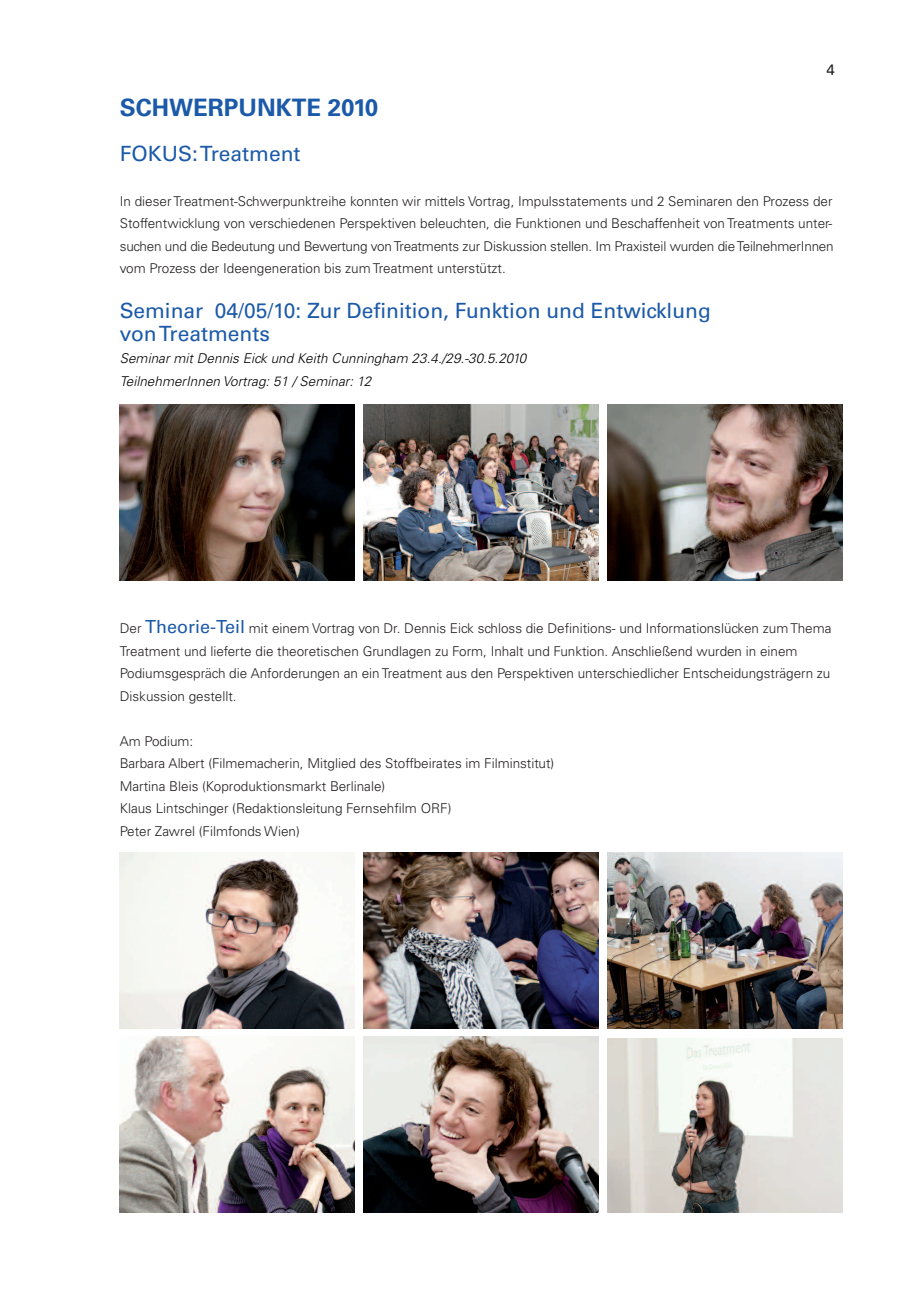
<style>
.page{position:relative;width:920px;height:1290px;background:#fff}
.page>*{position:absolute;margin:0;border:0;box-sizing:border-box;transform-origin:0 0}
.t1{font:700 24px "Univers CE";color:#1b5aa9}
.t2{font:500 21px/22.5px "Univers CE";color:#1b5aa9}
.t3{font:500 15px "Univers CE";color:#231f20}
.t4{font:300 13.5px/22.5px "Univers CE";color:#231f20}
.t5{font:italic 300 13.5px/22.5px "Univers CE";letter-spacing:.005em;color:#000}
.s1{font-weight:500;font-size:18px;color:#1b5aa9}
</style>
<div class="page">
<img style="left:608px;top:853px;width:235px;height:175px">
<img style="left:364px;top:853px;width:235px;height:175px">
<img style="left:120px;top:852px;width:235px;height:176px">
<img style="left:608px;top:1038px;width:235px;height:175px">
<img style="left:364px;top:1037px;width:235px;height:176px">
<img style="left:120px;top:1037px;width:235px;height:176px">
<img style="left:608px;top:405px;width:235px;height:176px">
<img style="left:364px;top:405px;width:235px;height:176px">
<img style="left:120px;top:405px;width:235px;height:176px">
<p class="t3" style="left:826px;top:61px;width:10px">4</p>
<h1 class="t1" style="left:120px;top:93px;width:260px">SCHWERPUNKTE 2010</h1>
<h2 class="t2" style="left:120px;top:143px;width:182px">FOKUS:Treatment</h2>
<p class="t4" style="left:120px;top:190px;width:715px;text-align:justify">In dieser Treatment-Schwerpunktreihe konnten wir mittels Vortrag, Impulsstatements und 2 Seminaren den Prozess der Stoffentwicklung von verschiedenen Perspektiven beleuchten, die Funktionen und Beschaffenheit von Treatments unter&shy;suchen und die Bedeutung und Bewertung vonTreatments zur Diskussion stellen. Im Praxisteil wurden dieTeilnehmerInnen vom Prozess der Ideengeneration bis zum Treatment unterstützt.</p>
<h2 class="t2" style="left:120px;top:300px;width:593px">Seminar 04/05/10: Zur Definition, Funktion und Entwicklung vonTreatments</h2>
<p class="t5" style="left:120px;top:348px;width:408px">Seminar mit Dennis Eick und Keith Cunningham 23.4./29.-30.5.2010<br>TeilnehmerInnen Vortrag: 51 / Seminar: 12</p>
<p class="t4" style="left:120px;top:618px;width:713px">Der <span class="s1">Theorie-Teil</span> mit einem Vortrag von Dr. Dennis Eick schloss die Definitions- und Informationslücken zum Thema Treatment und lieferte die theoretischen Grundlagen zu Form, Inhalt und Funktion. Anschließend wurden in einem Podiumsgespräch die Anforderungen an ein Treatment aus den Perspektiven unterschiedlicher Entscheidungsträgern zu Diskussion gestellt.</p>
<p class="t4" style="left:120px;top:730px;width:436px">Am Podium:<br>Barbara Albert (Filmemacherin, Mitglied des Stoffbeirates im Filminstitut)<br>Martina Bleis (Koproduktionsmarkt Berlinale)<br>Klaus Lintschinger (Redaktionsleitung Fernsehfilm ORF)<br>Peter Zawrel (Filmfonds Wien)</p>
</div>
